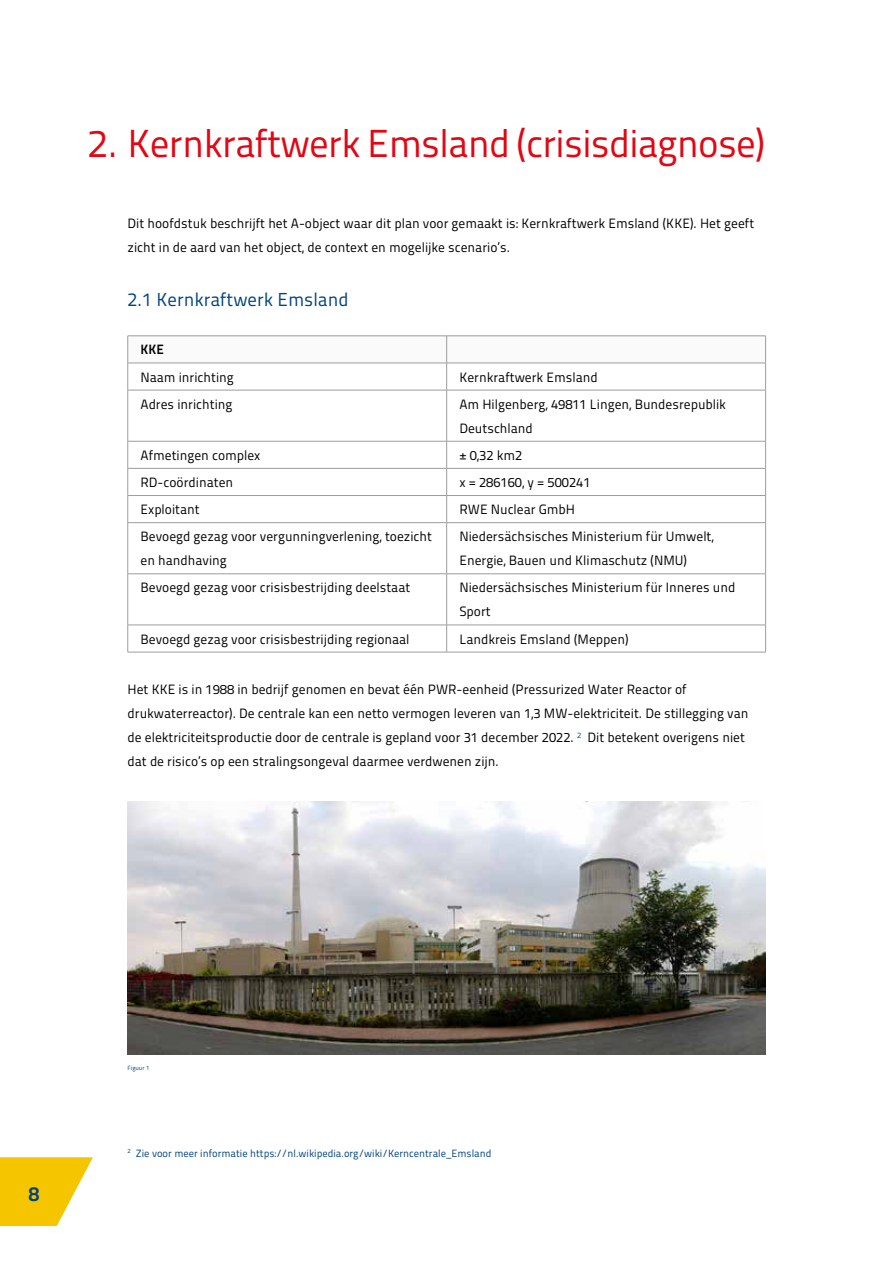
<style>
.page{position:relative;width:893px;height:1263px;background:#fff}
.page>*{position:absolute;margin:0;border:0;box-sizing:border-box;transform-origin:0 0}
.t1{font:39px "Titillium Maps 29 L 400 wt";letter-spacing:-.02em;color:#e30613}
.t2{font:20.55px "Titillium Maps 29 L 800 wt";color:#004380}
.t3{font:18.75px "Titillium Maps 29 L 400 wt";color:#004380}
.t4{font:13.5px/24px "Titillium Maps 29 L 400 wt";color:#000}
.t5{font:13.5px "Titillium Maps 29 L 800 wt";color:#000}
.t6{font:10.5px "Titillium Maps 29 L 400 wt";color:#004380}
.t7{font:6.15px "Titillium Maps 29 L 400 wt";color:#004380}
</style>
<div class="page">
<svg style="left:0;top:1157px;width:93px;height:69px"></svg>
<svg style="left:127px;top:336px;width:639px;height:54px"></svg>
<hr style="left:128px;top:390px;width:319px;height:1px;background:#9d9d9c">
<hr style="left:127px;top:390px;width:1px;height:51px;background:#9d9d9c">
<hr style="left:447px;top:390px;width:319px;height:1px;background:#9d9d9c">
<hr style="left:446px;top:390px;width:1px;height:51px;background:#9d9d9c">
<hr style="left:765px;top:390px;width:1px;height:51px;background:#9d9d9c">
<hr style="left:128px;top:441px;width:319px;height:1px;background:#9d9d9c">
<hr style="left:447px;top:441px;width:319px;height:1px;background:#9d9d9c">
<hr style="left:128px;top:468px;width:319px;height:1px;background:#9d9d9c">
<hr style="left:447px;top:468px;width:319px;height:1px;background:#9d9d9c">
<hr style="left:128px;top:495px;width:319px;height:1px;background:#9d9d9c">
<svg style="left:127px;top:441px;width:1px;height:81px"></svg>
<hr style="left:447px;top:495px;width:319px;height:1px;background:#9d9d9c">
<svg style="left:446px;top:441px;width:1px;height:81px"></svg>
<svg style="left:765px;top:441px;width:1px;height:81px"></svg>
<hr style="left:128px;top:522px;width:319px;height:1px;background:#9d9d9c">
<hr style="left:127px;top:523px;width:1px;height:51px;background:#9d9d9c">
<hr style="left:447px;top:522px;width:319px;height:1px;background:#9d9d9c">
<hr style="left:446px;top:523px;width:1px;height:51px;background:#9d9d9c">
<hr style="left:765px;top:523px;width:1px;height:51px;background:#9d9d9c">
<hr style="left:128px;top:573px;width:319px;height:1px;background:#9d9d9c">
<hr style="left:127px;top:574px;width:1px;height:51px;background:#9d9d9c">
<hr style="left:447px;top:573px;width:319px;height:1px;background:#9d9d9c">
<hr style="left:446px;top:574px;width:1px;height:51px;background:#9d9d9c">
<hr style="left:765px;top:574px;width:1px;height:51px;background:#9d9d9c">
<hr style="left:128px;top:625px;width:319px;height:1px;background:#9d9d9c">
<svg style="left:127px;top:625px;width:1px;height:27px"></svg>
<hr style="left:447px;top:625px;width:319px;height:1px;background:#9d9d9c">
<svg style="left:446px;top:625px;width:1px;height:27px"></svg>
<svg style="left:765px;top:625px;width:1px;height:27px"></svg>
<hr style="left:128px;top:652px;width:319px;height:1px;background:#9d9d9c">
<hr style="left:447px;top:652px;width:319px;height:1px;background:#9d9d9c">
<img style="left:128px;top:801px;width:637px;height:254px">
<h1 class="t1" style="left:88px;top:114px;width:679px">2. Kernkraftwerk Emsland (crisisdiagnose)</h1>
<p class="t4" style="left:128px;top:210px;width:628px">Dit hoofdstuk beschrijft het A-object waar dit plan voor gemaakt is: Kernkraftwerk Emsland (KKE). Het geeft zicht in de aard van het object, de context en mogelijke scenario’s.</p>
<h3 class="t3" style="left:128px;top:285px;width:222px">2.1 Kernkraftwerk Emsland</h3>
<p class="t5" style="left:141px;top:339px;width:25px">KKE</p>
<p class="t4" style="left:141px;top:364px;width:95px">Naam inrichting</p>
<p class="t4" style="left:459px;top:364px;width:140px">Kernkraftwerk Emsland</p>
<p class="t4" style="left:141px;top:391px;width:94px">Adres inrichting</p>
<p class="t4" style="left:459px;top:391px;width:268px">Am Hilgenberg, 49811 Lingen, Bundesrepublik<br>Deutschland</p>
<p class="t4" style="left:141px;top:442px;width:121px">Afmetingen complex</p>
<p class="t4" style="left:459px;top:442px;width:64px">± 0,32 km2</p>
<p class="t4" style="left:141px;top:470px;width:94px">RD-coördinaten</p>
<p class="t4" style="left:459px;top:470px;width:133px">x = 286160, y = 500241</p>
<p class="t4" style="left:141px;top:497px;width:61px">Exploitant</p>
<p class="t4" style="left:459px;top:497px;width:117px">RWE Nuclear GmbH</p>
<p class="t4" style="left:141px;top:524px;width:293px">Bevoegd gezag voor vergunningverlening, toezicht en handhaving</p>
<p class="t4" style="left:459px;top:524px;width:256px">Niedersächsisches Ministerium für Umwelt,<br>Energie, Bauen und Klimaschutz (NMU)</p>
<p class="t4" style="left:141px;top:575px;width:271px">Bevoegd gezag voor crisisbestrijding deelstaat</p>
<p class="t4" style="left:459px;top:575px;width:277px">Niedersächsisches Ministerium für Inneres und<br>Sport</p>
<p class="t4" style="left:141px;top:626px;width:270px">Bevoegd gezag voor crisisbestrijding regionaal</p>
<p class="t4" style="left:459px;top:626px;width:171px">Landkreis Emsland (Meppen)</p>
<p class="t4" style="left:128px;top:677px;width:622px">Het KKE is in 1988 in bedrijf genomen en bevat één PWR-eenheid (Pressurized Water Reactor of drukwaterreactor). De centrale kan een netto vermogen leveren van 1,3 MW-elektriciteit. De stillegging van de elektriciteitsproductie door de centrale is gepland voor 31 december 2022. <sup>2</sup> Dit betekent overigens niet dat de risico’s op een stralingsongeval daarmee verdwenen zijn.</p>
<h2 class="t2" style="left:28px;top:1178px;width:12px">8</h2>
<p class="t7" style="left:128px;top:1063px;width:23px">Figuur 1</p>
<p class="t6" style="left:128px;top:1145px;width:365px"><sup>2</sup> Zie voor meer informatie https://nl.wikipedia.org/wiki/Kerncentrale_Emsland</p>
</div>
